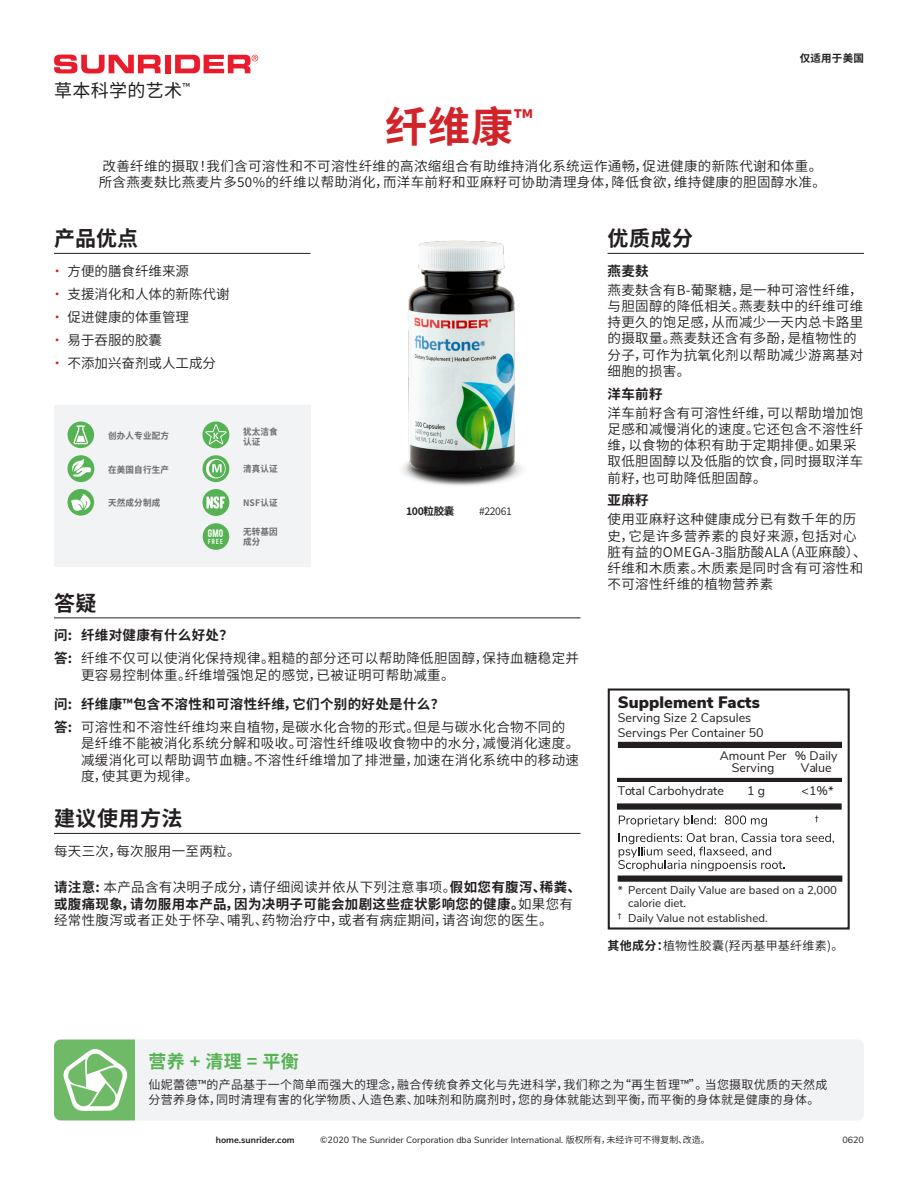
<style>
.page{position:relative;width:918px;height:1188px;background:#fff}
.page>*{position:absolute;margin:0;border:0;box-sizing:border-box;transform-origin:0 0}
.t1{font:700 42px "Source Han Sans CN";color:#d1232a}
.t2{font:700 21px "Source Han Sans CN";letter-spacing:.025em;color:#231f20}
.t3{font:18px "Source Han Sans CN";letter-spacing:.02em;color:#231f20}
.t4{font:700 18px "Source Han Sans CN";color:#55b353}
.t5{font:900 16.5px "Nunito Sans";color:#231f20}
.t6{font:13.5px/16.2px "Source Han Sans CN";letter-spacing:.025em;color:#231f20}
.t7{font:13.5px "Source Han Sans CN";color:#231f20}
.t8{font:700 13.5px "Source Han Sans CN";letter-spacing:.025em;color:#231f20}
.t9{font:12.45px/14.5px "Nunito Sans";color:#231f20}
.t10{font:12px/14.4px "Source Han Sans CN";letter-spacing:.025em;color:#231f20}
.t11{font:11.4px/12.5px "Nunito Sans";color:#231f20}
.ProductBody{font:700 10.5px "Source Han Sans CN";letter-spacing:-.005em;color:#231f20}
.ProductBody-2{font:10.5px "Source Han Sans CN";letter-spacing:-.035em;color:#231f20}
.t12{font:9px "Nunito Sans";color:#231f20}
.t13{font:700 9px "Source Han Sans CN";letter-spacing:.025em;color:#6c6d70;scale:.95 1}
.t14{font:700 9px "Nunito Sans";color:#231f20}
.t15{font:8.55px "Bebas";color:#fff}
.t16{font:5.7px "Bebas";color:#fff}
.s1{color:#d1232a}
.s2{font-weight:700}
.s3{font-family:"Source Han Sans CN"}
</style>
<div class="page">
<img style="left:402px;top:240px;width:120px;height:246px">
<hr style="left:54px;top:253px;width:256px;height:1px;background:#231f20">
<hr style="left:608px;top:253px;width:256px;height:1px;background:#231f20">
<hr style="left:54px;top:618px;width:526px;height:1px;background:#231f20">
<hr style="left:54px;top:833px;width:526px;height:1px;background:#231f20">
<div style="left:618px;top:742px;width:224px;height:6px;background:#231f20"></div>
<hr style="left:617px;top:778px;width:225px;height:4px;background:#231f20">
<div style="left:618px;top:876px;width:224px;height:6px;background:#231f20"></div>
<div style="left:617px;top:803px;width:225px;height:7px;background:#231f20"></div>
<div style="left:608px;top:688px;width:242px;height:242px;border:2px solid #231f20"></div>
<svg style="left:619px;top:816px;width:97px;height:11px"></svg>
<svg style="left:725px;top:816px;width:42px;height:11px"></svg>
<svg style="left:815px;top:816px;width:3px;height:6px"></svg>
<svg style="left:618px;top:833px;width:216px;height:38px"></svg>
<svg style="left:54px;top:55px;width:107px;height:18px"></svg>
<div style="left:165px;top:55px;width:6px;height:18px;background:#ea1c2b"></div>
<svg style="left:175px;top:55px;width:83px;height:18px"></svg>
<div style="left:135px;top:1040px;width:729px;height:80px;background:#f2f3f4"></div>
<svg style="left:54px;top:1039px;width:81px;height:81px"></svg>
<div style="left:54px;top:405px;width:256px;height:162px;background:#f2f3f4"></div>
<svg style="left:67px;top:489px;width:27px;height:27px"></svg>
<svg style="left:71px;top:494px;width:21px;height:17px"></svg>
<div style="left:67px;top:422px;width:27px;height:26px;background:#55b353;border-radius:50%"></div>
<svg style="left:73px;top:425px;width:15px;height:19px"></svg>
<div style="left:68px;top:455px;width:26px;height:27px;background:#55b353;border-radius:50%"></div>
<svg style="left:70px;top:459px;width:21px;height:18px"></svg>
<div style="left:203px;top:455px;width:26px;height:27px;background:#55b353;border-radius:50%"></div>
<svg style="left:206px;top:459px;width:20px;height:19px"></svg>
<svg style="left:203px;top:421px;width:26px;height:27px"></svg>
<svg style="left:205px;top:424px;width:22px;height:20px"></svg>
<svg style="left:202px;top:489px;width:27px;height:27px"></svg>
<svg style="left:203px;top:523px;width:26px;height:27px"></svg>
<div style="left:204px;top:525px;width:23px;height:23px;background:#57b152;border-radius:50%"></div>
<p class="t3" style="left:54px;top:80px;width:137px">草本科学的艺术<sup>™</sup></p>
<p class="ProductBody" style="left:800px;top:53px;width:66px">仅适用于美国</p>
<p class="t1" style="left:385px;top:102px;width:149px">纤维康<sup>™</sup></p>
<p class="t6" style="left:99px;top:158px;width:729px">改善纤维的摄取！我们含可溶性和不可溶性纤维的高浓缩组合有助维持消化系统运作通畅，促进健康的新陈代谢和体重。所含燕麦麸比燕麦片多50%的纤维以帮助消化，而洋车前籽和亚麻籽可协助清理身体，降低食欲，维持健康的胆固醇水准。</p>
<p class="t2" style="left:54px;top:227px;width:85px">产品优点</p>
<p class="t7" style="left:51px;top:263px;width:140px"><span class="s1">•</span> 方便的膳食纤维来源</p>
<p class="t7" style="left:51px;top:286px;width:180px"><span class="s1">•</span> 支援消化和人体的新陈代谢</p>
<p class="t7" style="left:51px;top:309px;width:140px"><span class="s1">•</span> 促进健康的体重管理</p>
<p class="t7" style="left:51px;top:332px;width:113px"><span class="s1">•</span> 易于吞服的胶囊</p>
<p class="t7" style="left:51px;top:355px;width:167px"><span class="s1">•</span> 不添加兴奋剂或人工成分</p>
<p class="t2" style="left:608px;top:227px;width:87px">优质成分</p>
<p class="t8" style="left:608px;top:263px;width:43px">燕麦麸</p>
<p class="t6" style="left:608px;top:282px;width:257px">燕麦麸含有Β-葡聚糖，是一种可溶性纤维，与胆固醇的降低相关。燕麦麸中的纤维可维持更久的饱足感，从而减少一天内总卡路里的摄取量。燕麦麸还含有多酚，是植物性的分子，可作为抗氧化剂以帮助减少游离基对细胞的损害。</p>
<p class="t8" style="left:608px;top:386px;width:57px">洋车前籽</p>
<p class="t6" style="left:608px;top:405px;width:257px">洋车前籽含有可溶性纤维，可以帮助增加饱足感和减慢消化的速度。它还包含不溶性纤维，以食物的体积有助于定期排便。如果采取低胆固醇以及低脂的饮食，同时摄取洋车前籽，也可助降低胆固醇。</p>
<p class="t8" style="left:608px;top:493px;width:43px">亚麻籽</p>
<p class="t6" style="left:608px;top:512px;width:261px">使用亚麻籽这种健康成分已有数千年的历史，它是许多营养素的良好来源，包括对心脏有益的OMEGA-3脂肪酸ALA（Α亚麻酸）、纤维和木质素。木质素是同时含有可溶性和不可溶性纤维的植物营养素</p>
<p class="t13" style="left:243px;top:426px;width:38px">犹太洁食</p>
<p class="t13" style="left:243px;top:437px;width:20px">认证</p>
<p class="t13" style="left:108px;top:431px;width:66px">创办人专业配方</p>
<p class="t13" style="left:108px;top:465px;width:66px">在美国自行生产</p>
<p class="t13" style="left:243px;top:463px;width:38px">清真认证</p>
<p class="t13" style="left:108px;top:497px;width:57px">天然成分制成</p>
<p class="t13" style="left:243px;top:497px;width:38px">NSF认证</p>
<p class="ProductBody" style="left:406px;top:505px;width:50px">100粒胶囊</p>
<p class="ProductBody-2" style="left:479px;top:505px;width:34px">#22061</p>
<p class="t13" style="left:243px;top:527px;width:38px">无转基因</p>
<p class="t13" style="left:243px;top:537px;width:20px">成分</p>
<p class="t15" style="left:208px;top:527px;width:17px">GMO</p>
<p class="t16" style="left:208px;top:537px;width:16px">FREE</p>
<p class="t2" style="left:54px;top:591px;width:44px">答疑</p>
<p class="t8" style="left:54px;top:628px;width:180px">问: 纤维对健康有什么好处？</p>
<p class="t6" style="left:81px;top:651px;width:500px;text-indent:-27px"><span class="s2">答:</span> 纤维不仅可以使消化保持规律。粗糙的部分还可以帮助降低胆固醇，保持血糖稳定并更容易控制体重。纤维增强饱足的感觉，已被证明可帮助减重。</p>
<p class="t8" style="left:54px;top:697px;width:392px">问: 纤维康™包含不溶性和可溶性纤维，它们个别的好处是什么？</p>
<p class="t6" style="left:81px;top:720px;width:500px;text-indent:-27px"><span class="s2">答:</span> 可溶性和不溶性纤维均来自植物，是碳水化合物的形式。但是与碳水化合物不同的是纤维不能被消化系统分解和吸收。可溶性纤维吸收食物中的水分，减慢消化速度。减缓消化可以帮助调节血糖。不溶性纤维增加了排泄量，加速在消化系统中的移动速度，使其更为规律。</p>
<p class="t2" style="left:54px;top:807px;width:130px">建议使用方法</p>
<p class="t6" style="left:54px;top:843px;width:188px">每天三次，每次服用一至两粒。</p>
<p class="t6" style="left:54px;top:880px;width:529px"><span class="s2">请注意:</span> 本产品含有决明子成分，请仔细阅读并依从下列注意事项。<span class="s2">假如您有腹泻、稀粪、或腹痛现象，请勿服用本产品，因为决明子可能会加剧这些症状影响您的健康。</span>如果您有经常性腹泻或者正处于怀孕、哺乳、药物治疗中，或者有病症期间，请咨询您的医生。</p>
<p class="t11" style="left:628px;top:883px;width:210px;text-indent:-10px">* Percent Daily Value are based on a 2,000 calorie diet.</p>
<p class="t5" style="left:618px;top:690px;width:143px">Supplement Facts</p>
<p class="t9" style="left:618px;top:710px;width:147px">Serving Size 2 Capsules<br>Servings Per Container 50</p>
<p class="t9" style="left:732px;top:749px;width:107px;line-height:12.5px;text-indent:-12px">Amount Per % Daily<br>Serving</p>
<p class="t9" style="left:801px;top:760px;width:32px">Value</p>
<p class="t9" style="left:618px;top:783px;width:108px">Total Carbohydrate</p>
<p class="t9" style="left:747px;top:783px;width:19px">1 g</p>
<p class="t9" style="left:802px;top:783px;width:34px">&lt;1%*</p>
<p class="t11" style="left:618px;top:911px;width:151px">† Daily Value not established.</p>
<p class="t10" style="left:608px;top:939px;width:238px"><span class="s2">其他成分：</span>植物性胶囊(羟丙基甲基纤维素)。</p>
<p class="t4" style="left:148px;top:1051px;width:152px">营养 + 清理 = 平衡</p>
<p class="t10" style="left:148px;top:1078px;width:680px">仙妮蕾德™的产品基于一个简单而强大的理念，融合传统食养文化与先进科学，我们称之为“再生哲理™”。当您摄取优质的天然成分营养身体，同时清理有害的化学物质、人造色素、加味剂和防腐剂时，您的身体就能达到平衡，而平衡的身体就是健康的身体。</p>
<p class="t14" style="left:216px;top:1133px;width:80px">home.sunrider.com</p>
<p class="t12" style="left:320px;top:1133px;width:391px">©2020 The Sunrider Corporation dba Sunrider International. <span class="s3">版权所有，未经许可不得复制、改造。</span></p>
<p class="t12" style="left:842px;top:1133px;width:23px">0620</p>
</div>
